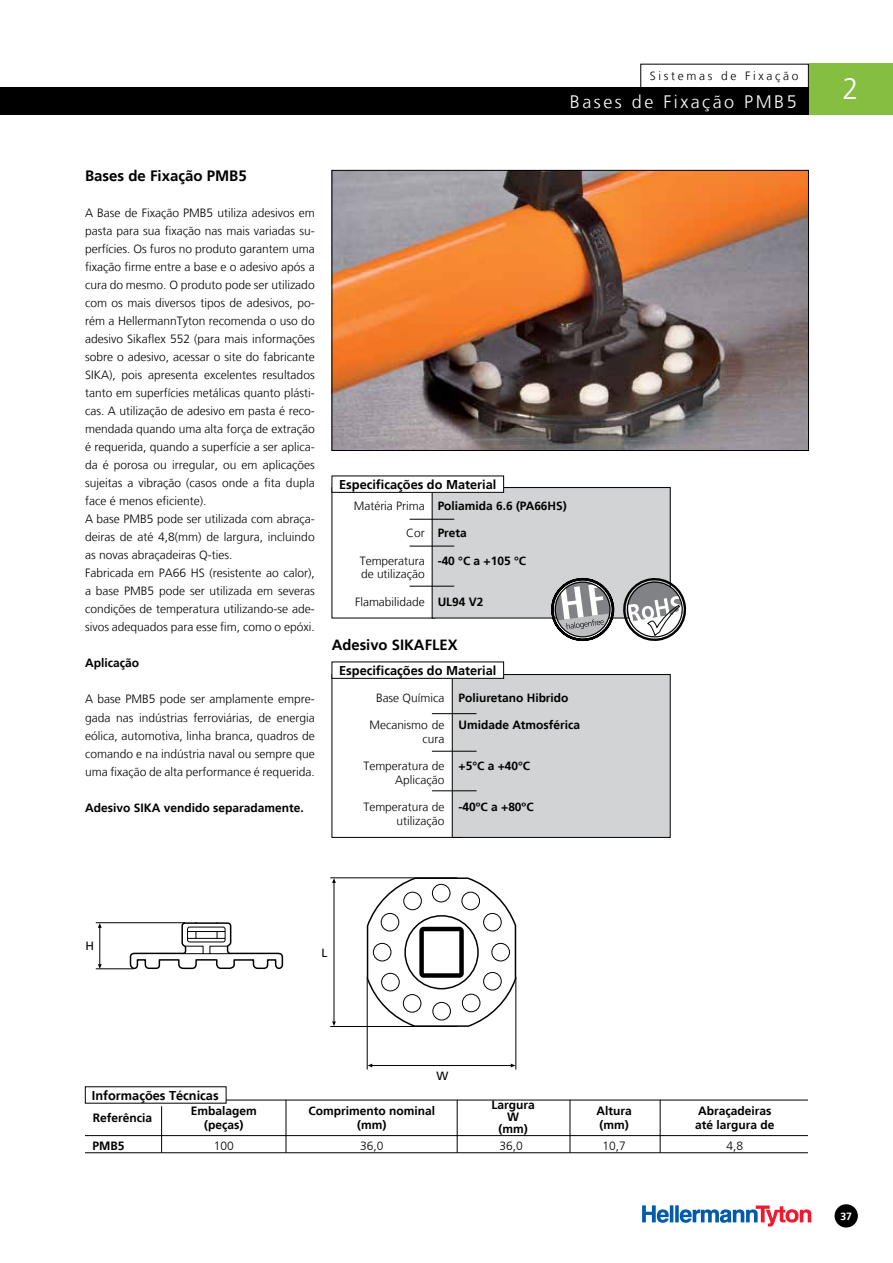
<style>
.page{position:relative;width:893px;height:1263px;background:#fff}
.page>*{position:absolute;margin:0;border:0;box-sizing:border-box;transform-origin:0 0}
.t1{font:300 30px "Frutiger LT";color:#fff;scale:.96 1}
.t2{font:300 18px "Frutiger LT";letter-spacing:.14em;color:#fff}
.t3{font:700 15px "Frutiger LT";color:#000}
.t4{font:700 14.85px "Frutiger LT";color:#000}
.t5{font:700 12.75px "Frutiger LT";color:#000}
.t6{font:300 12px/18px "Frutiger LT";color:#000;text-align:right}
.t7{font:700 12px/14px "Frutiger LT";color:#000;text-align:center}
.t8{font:300 12px "Frutiger LT";letter-spacing:.22em;color:#000}
.t9{font:11.85px "Frutiger LT";color:#000}
.t10{font:700 10.5px "Frutiger LT";color:#fff}
</style>
<div class="page">
<div style="left:0;top:87px;width:814px;height:28px;background:#000"></div>
<div style="left:809px;top:64px;width:84px;height:51px;background:#86be42"></div>
<svg style="left:642px;top:1205px;width:169px;height:21px"></svg>
<div style="left:835px;top:1205px;width:22px;height:22px;background:#000;border-radius:50%"></div>
<div style="left:835px;top:1204px;width:23px;height:23px;border:2px solid #000;border-radius:50%"></div>
<div style="left:332px;top:674px;width:129px;height:164px;border:1px solid #000"></div>
<div style="left:432px;top:487px;width:238px;height:131px;background:#d1d3d4"></div>
<div style="left:432px;top:487px;width:238px;height:131px;border:1px solid #000"></div>
<div style="left:452px;top:674px;width:218px;height:163px;background:#d1d3d4"></div>
<div style="left:452px;top:674px;width:218px;height:164px;border:1px solid #000"></div>
<hr style="left:410px;top:546px;width:44px;height:1px;background:#000">
<hr style="left:432px;top:751px;width:45px;height:1px;background:#000">
<hr style="left:410px;top:519px;width:44px;height:1px;background:#000">
<hr style="left:432px;top:713px;width:45px;height:1px;background:#000">
<hr style="left:410px;top:586px;width:44px;height:1px;background:#000">
<hr style="left:432px;top:790px;width:45px;height:1px;background:#000">
<svg style="left:366px;top:877px;width:150px;height:150px"></svg>
<hr style="left:367px;top:977px;width:1px;height:92px;background:#000">
<hr style="left:515px;top:977px;width:1px;height:92px;background:#000">
<hr style="left:330px;top:877px;width:127px;height:1px;background:#000">
<hr style="left:330px;top:1026px;width:127px;height:1px;background:#000">
<hr style="left:371px;top:1065px;width:140px;height:1px;background:#000">
<hr style="left:334px;top:882px;width:1px;height:140px;background:#000">
<svg style="left:332px;top:1021px;width:4px;height:5px"></svg>
<svg style="left:332px;top:878px;width:4px;height:5px"></svg>
<hr style="left:96px;top:922px;width:89px;height:1px;background:#000">
<hr style="left:96px;top:968px;width:37px;height:1px;background:#000">
<svg style="left:129px;top:922px;width:154px;height:47px"></svg>
<hr style="left:99px;top:926px;width:1px;height:39px;background:#000">
<svg style="left:98px;top:964px;width:4px;height:5px"></svg>
<svg style="left:98px;top:923px;width:4px;height:5px"></svg>
<hr style="left:85px;top:1100px;width:723px;height:1px;background:#000">
<hr style="left:85px;top:1135px;width:723px;height:1px;background:#000">
<hr style="left:85px;top:1152px;width:723px;height:1px;background:#000">
<hr style="left:161px;top:1106px;width:1px;height:46px;background:#000">
<hr style="left:660px;top:1100px;width:1px;height:52px;background:#000">
<hr style="left:570px;top:1100px;width:1px;height:52px;background:#000">
<hr style="left:457px;top:1100px;width:1px;height:52px;background:#000">
<hr style="left:286px;top:1100px;width:1px;height:52px;background:#000">
<img style="left:334px;top:172px;width:473px;height:277px">
<div style="left:332px;top:170px;width:477px;height:281px;border:1px solid #000"></div>
<svg style="left:622px;top:577px;width:65px;height:64px"></svg>
<svg style="left:550px;top:578px;width:65px;height:64px"></svg>
<div style="left:85px;top:1087px;width:141px;height:16px;background:#fff"></div>
<div style="left:332px;top:476px;width:172px;height:16px;background:#fff"></div>
<div style="left:332px;top:476px;width:172px;height:17px;border:1px solid #000"></div>
<div style="left:332px;top:662px;width:172px;height:16px;background:#fff"></div>
<div style="left:332px;top:662px;width:172px;height:17px;border:1px solid #000"></div>
<p class="t8" style="left:650px;top:69px;width:150px">Sistemas de Fixação</p>
<h2 class="t2" style="left:570px;top:91px;width:228px">Bases de Fixação PMB5</h2>
<p class="t3" style="left:85px;top:167px;width:163px">Bases de Fixação PMB5</p>
<p class="t6" style="left:85px;top:204px;width:231px;text-align:left">A Base de Fixação PMB5 utiliza adesivos em pasta para sua fixação nas mais variadas su&shy;perfícies. Os furos no produto garantem uma fixação firme entre a base e o adesivo após a cura do mesmo. O produto pode ser utilizado com os mais diversos tipos de adesivos, po&shy;rém a HellermannTyton recomenda o uso do adesivo Sikaflex 552 (para mais informações sobre o adesivo, acessar o site do fabricante SIKA), pois apresenta excelentes resultados tanto em superfícies metálicas quanto plásti&shy;cas. A utilização de adesivo em pasta é reco&shy;mendada quando uma alta força de extração é requerida, quando a superfície a ser aplica&shy;da é porosa ou irregular, ou em aplicações sujeitas a vibração (casos onde a fita dupla face é menos eficiente).<br>A base PMB5 pode ser utilizada com abraça&shy;deiras de até 4,8(mm) de largura, incluindo as novas abraçadeiras Q-ties.<br>Fabricada em PA66 HS (resistente ao calor), a base PMB5 pode ser utilizada em severas condições de temperatura utilizando-se ade&shy;sivos adequados para esse fim, como o epóxi.</p>
<p class="t7" style="left:85px;top:656px;width:55px">Aplicação</p>
<p class="t6" style="left:85px;top:690px;width:231px;text-align:justify">A base PMB5 pode ser amplamente empre&shy;gada nas indústrias ferroviárias, de energia eólica, automotiva, linha branca, quadros de comando e na indústria naval ou sempre que uma fixação de alta performance é requerida.</p>
<p class="t7" style="left:85px;top:800px;width:220px">Adesivo SIKA vendido separadamente.</p>
<p class="t5" style="left:339px;top:477px;width:159px">Especificações do Material</p>
<p class="t6" style="left:354px;top:497px;width:72px">Matéria Prima</p>
<p class="t6" style="left:406px;top:524px;width:20px">Cor</p>
<p class="t6" style="left:360px;top:554px;width:66px;line-height:13.8px;text-align:left">Temperatura de utilização</p>
<p class="t6" style="left:355px;top:593px;width:71px">Flamabilidade</p>
<p class="t7" style="left:438px;top:499px;width:131px">Poliamida 6.6 (PA66HS)</p>
<p class="t7" style="left:438px;top:526px;width:30px">Preta</p>
<p class="t7" style="left:438px;top:554px;width:90px">-40 °C a +105 °C</p>
<p class="t7" style="left:438px;top:595px;width:47px">UL94 V2</p>
<p class="t4" style="left:332px;top:636px;width:127px">Adesivo SIKAFLEX</p>
<p class="t5" style="left:339px;top:663px;width:159px">Especificações do Material</p>
<p class="t6" style="left:376px;top:688px;width:70px">Base Química</p>
<p class="t6" style="left:369px;top:718px;width:76px;line-height:13.8px">Mecanismo de cura</p>
<p class="t6" style="left:363px;top:759px;width:82px;line-height:13.8px">Temperatura de<br>Aplicação</p>
<p class="t6" style="left:363px;top:800px;width:82px;line-height:13.8px">Temperatura de utilização</p>
<p class="t7" style="left:459px;top:690px;width:111px">Poliuretano Hibrido</p>
<p class="t7" style="left:459px;top:718px;width:123px">Umidade Atmosférica</p>
<p class="t7" style="left:459px;top:759px;width:73px">+5°C a +40°C</p>
<p class="t7" style="left:459px;top:800px;width:77px">-40ºC a +80ºC</p>
<p class="t9" style="left:85px;top:939px;width:10px">H</p>
<p class="t9" style="left:322px;top:945px;width:7px">L</p>
<h1 class="t1" style="left:842px;top:72px;width:18px">2</h1>
<p class="t5" style="left:92px;top:1088px;width:128px">Informações Técnicas</p>
<p class="t7" style="left:93px;top:1111px;width:61px">Referência</p>
<p class="t7" style="left:191px;top:1104px;width:68px">Embalagem (peças)</p>
<p class="t9" style="left:436px;top:1069px;width:13px">W</p>
<p class="t7" style="left:309px;top:1104px;width:128px">Comprimento nominal (mm)</p>
<p class="t7" style="left:491px;top:1099px;width:45px;line-height:12px">Largura<br>W (mm)</p>
<p class="t7" style="left:596px;top:1104px;width:37px;text-align:left">Altura (mm)</p>
<p class="t7" style="left:695px;top:1104px;width:81px;text-align:left">Abraçadeiras até largura de</p>
<p class="t7" style="left:92px;top:1139px;width:34px">PMB5</p>
<p class="t6" style="left:214px;top:1137px;width:22px">100</p>
<p class="t6" style="left:360px;top:1137px;width:25px">36,0</p>
<p class="t6" style="left:499px;top:1137px;width:25px">36,0</p>
<p class="t6" style="left:602px;top:1137px;width:25px">10,7</p>
<p class="t6" style="left:726px;top:1137px;width:18px">4,8</p>
<p class="t10" style="left:840px;top:1210px;width:13px">37</p>
</div>
